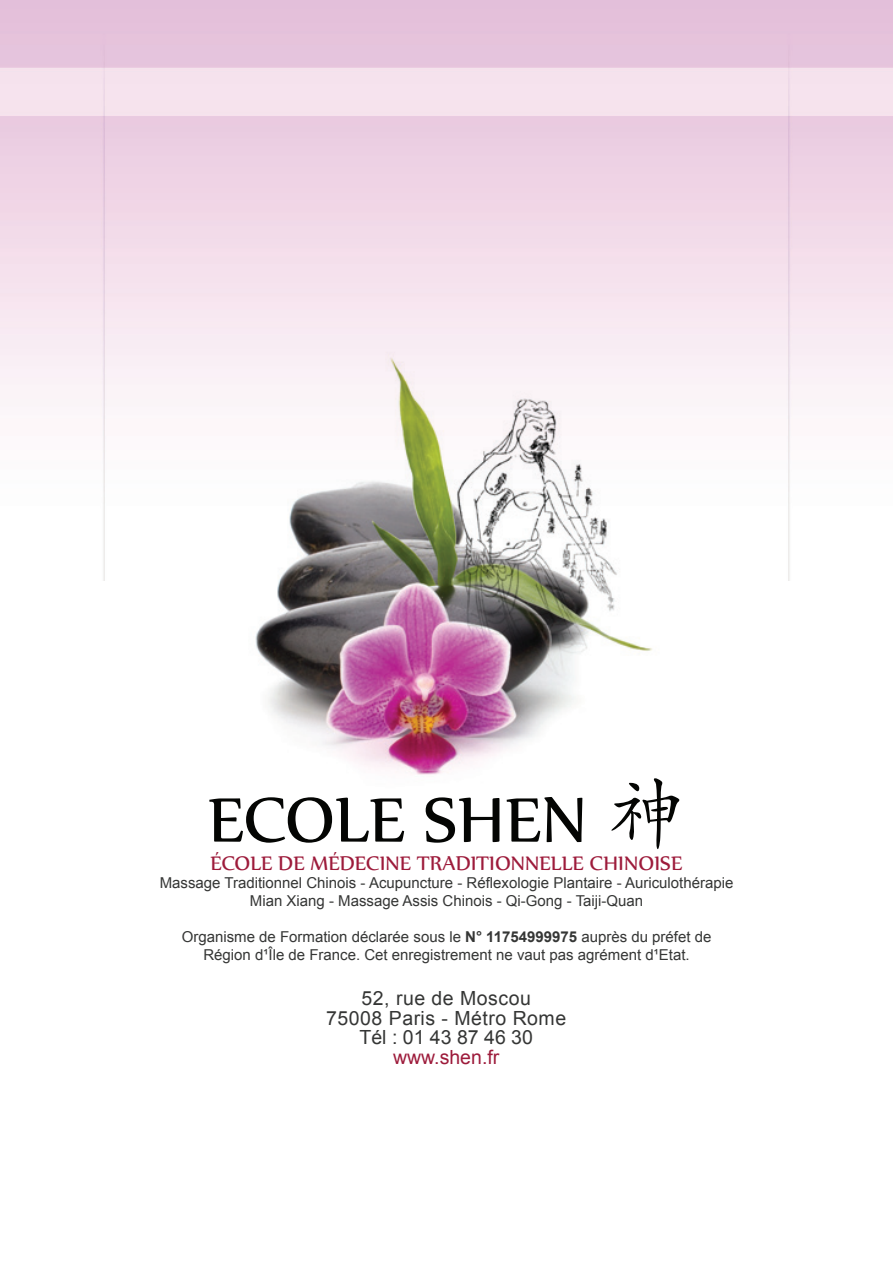
<style>
.page{position:relative;width:893px;height:1263px;background:#fff}
.page>*{position:absolute;margin:0;border:0;box-sizing:border-box;transform-origin:0 0}
.t1{font:76.35px "Nyala";color:#040503}
.t2{font:24px "Nyala";color:#9d1b3b}
.t3{font:19.5px/19.5px "Arial";letter-spacing:.025em;color:#353635;text-align:center}
.t4{font:19.5px "Arial";color:#9d1b3b}
.t5{font:15px/18px "Arial";color:#353635;text-align:center}
.s1{font-family:"Adobe Kaiti Std"}
.s2{font-weight:700}
</style>
<div class="page">
<img style="left:209px;top:342px;width:475px;height:433px">
<h1 class="t1" style="left:208px;top:773px;width:478px">ECOLE SHEN <span class="s1">神</span></h1>
<h2 class="t2" style="left:211px;top:849px;width:473px">ÉCOLE DE MÉDECINE TRADITIONNELLE CHINOISE</h2>
<p class="t5" style="left:160px;top:874px;width:575px">Massage Traditionnel Chinois - Acupuncture - Réflexologie Plantaire - Auriculothérapie<br>Mian Xiang - Massage Assis Chinois - Qi-Gong - Taiji-Quan</p>
<p class="t5" style="left:182px;top:928px;width:531px">Organisme de Formation déclarée sous le <span class="s2">N° 11754999975</span> auprès du préfet de<br>Région d¹Île de France. Cet enregistrement ne vaut pas agrément d¹Etat.</p>
<h3 class="t3" style="left:326px;top:989px;width:241px">52, rue de Moscou<br>75008 Paris - Métro Rome<br>Tél : 01 43 87 46 30</h3>
<h3 class="t4" style="left:393px;top:1044px;width:108px">www.shen.fr</h3>
</div>
